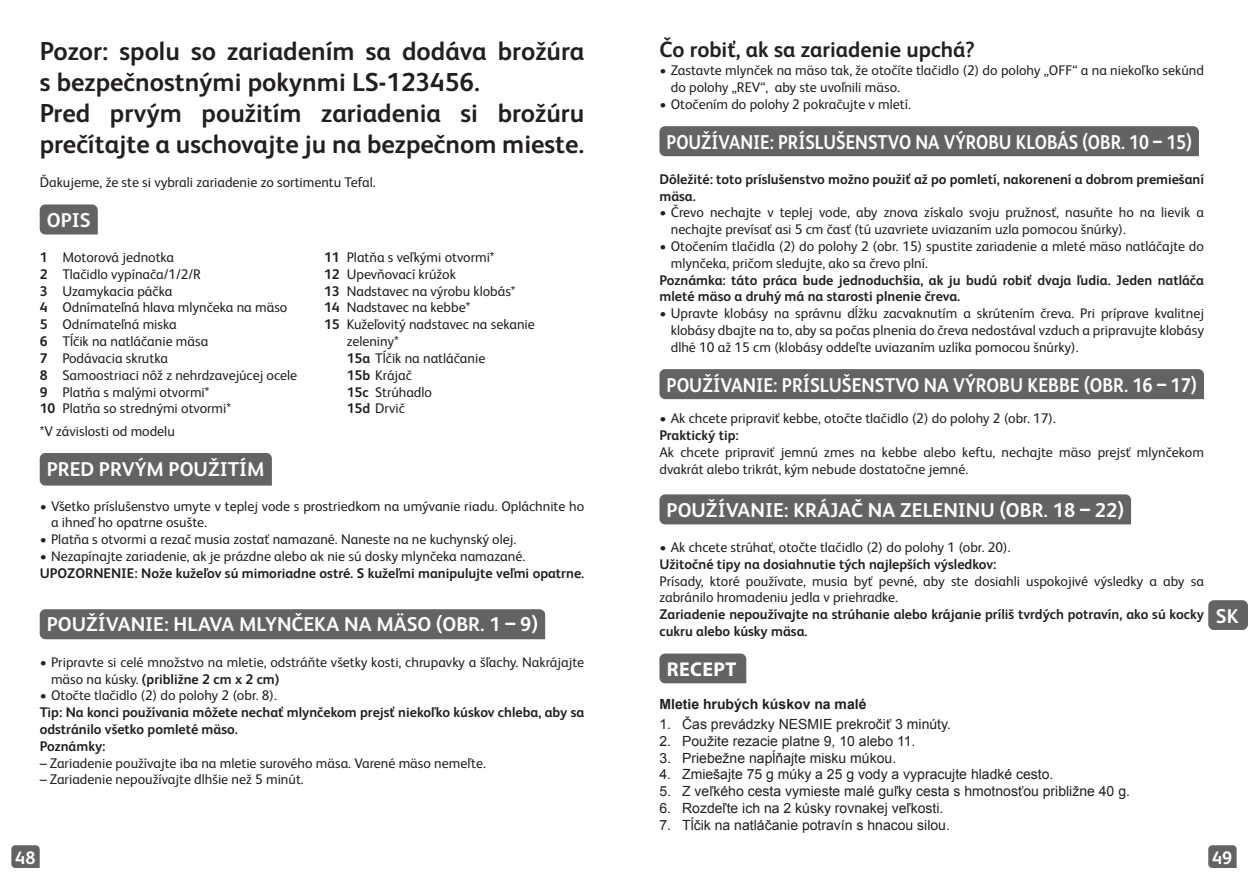
<style>
.page{position:relative;width:1248px;height:885px;background:#fff}
.page>*{position:absolute;margin:0;border:0;box-sizing:border-box;transform-origin:0 0}
.t1{font:700 26px/31.2px "FS Albert Pro";color:#231f20}
.t2{font:700 22px "FS Albert Pro";color:#231f20}
.t3{font:700 20px "FS Albert Pro";color:#fff}
.t4{font:700 20px "FS Albert Pro";color:#fff;scale:.88 1}
.t5{font:700 20px "FS Albert Pro";color:#fff;scale:.91 1}
.t6{font:700 20px "Myriad Pro";letter-spacing:.02em;color:#fff}
.t7{font:700 18px "FS Albert Pro";color:#fff}
.t8{font:14px/16.8px "FS Albert Pro";color:#231f20}
.t9{font:700 14px/16.8px "FS Albert Pro";color:#231f20}
.t10{font:14px "Arial";color:#231f20}
.t11{font:700 14px "Arial";color:#231f20}
.s1{font-weight:700}
</style>
<div class="page">
<svg style="left:1208px;top:845px;width:28px;height:22px"></svg>
<svg style="left:11px;top:845px;width:29px;height:22px"></svg>
<div style="left:1208px;top:600px;width:39px;height:30px;background:#636366;border-radius:6px"></div>
<div style="left:40px;top:453px;width:232px;height:32px;background:#636366"></div>
<div style="left:40px;top:609px;width:505px;height:30px;background:#636366"></div>
<div style="left:40px;top:204px;width:58px;height:30px;background:#636366"></div>
<div style="left:659px;top:126px;width:539px;height:30px;background:#636366"></div>
<div style="left:659px;top:369px;width:544px;height:30px;background:#636366"></div>
<div style="left:659px;top:494px;width:471px;height:30px;background:#636366"></div>
<div style="left:659px;top:653px;width:87px;height:30px;background:#636366"></div>
<h1 class="t1" style="left:40px;top:34px;width:546px">Pozor: spolu so zariadením sa dodáva brožúra s bezpečnostnými pokynmi LS-123456.<br>Pred prvým použitím zariadenia si brožúru prečítajte a uschovajte ju na bezpečnom mieste.</h1>
<p class="t8" style="left:40px;top:173px;width:337px">Ďakujeme, že ste si vybrali zariadenie zo sortimentu Tefal.</p>
<h3 class="t3" style="left:47px;top:206px;width:45px">OPIS</h3>
<p class="t8" style="left:40px;top:248px;width:259px"><span class="s1">1</span> Motorová jednotka<br><span class="s1">2</span> Tlačidlo vypínača/1/2/R<br><span class="s1">3</span> Uzamykacia páčka<br><span class="s1">4</span> Odnímateľná hlava mlynčeka na mäso<br><span class="s1">5</span> Odnímateľná miska<br><span class="s1">6</span> Tĺčik na natláčanie mäsa<br><span class="s1">7</span> Podávacia skrutka<br><span class="s1">8</span> Samoostriaci nôž z nehrdzavejúcej ocele<br><span class="s1">9</span> Platňa s malými otvormi*<br><span class="s1">10</span> Platňa so strednými otvormi*</p>
<p class="t8" style="left:324px;top:248px;width:172px"><span class="s1">11</span> Platňa s veľkými otvormi*</p>
<p class="t8" style="left:324px;top:264px;width:133px"><span class="s1">12</span> Upevňovací krúžok</p>
<p class="t8" style="left:324px;top:281px;width:193px"><span class="s1">13</span> Nadstavec na výrobu klobás*</p>
<p class="t8" style="left:324px;top:298px;width:148px"><span class="s1">14</span> Nadstavec na kebbe*</p>
<p class="t8" style="left:324px;top:315px;width:212px"><span class="s1">15</span> Kužeľovitý nadstavec na sekanie</p>
<p class="t8" style="left:346px;top:332px;width:54px">zeleniny*</p>
<p class="t8" style="left:346px;top:348px;width:140px"><span class="s1">15a</span> Tĺčik na natláčanie</p>
<p class="t8" style="left:346px;top:365px;width:67px"><span class="s1">15b</span> Krájač</p>
<p class="t8" style="left:346px;top:382px;width:87px"><span class="s1">15c</span> Strúhadlo</p>
<p class="t8" style="left:346px;top:399px;width:60px"><span class="s1">15d</span> Drvič</p>
<p class="t8" style="left:40px;top:421px;width:137px">*V závislosti od modelu</p>
<h3 class="t3" style="left:47px;top:455px;width:219px">PRED PRVÝM POUŽITÍM</h3>
<p class="t8" style="left:51px;top:496px;width:534px;text-indent:-11px">• Všetko príslušenstvo umyte v teplej vode s prostriedkom na umývanie riadu. Opláchnite ho a ihneď ho opatrne osušte.</p>
<p class="t8" style="left:40px;top:530px;width:478px">• Platňa s otvormi a rezač musia zostať namazané. Naneste na ne kuchynský olej.</p>
<p class="t8" style="left:40px;top:546px;width:487px">• Nezapínajte zariadenie, ak je prázdne alebo ak nie sú dosky mlynčeka namazané.</p>
<p class="t9" style="left:40px;top:564px;width:546px">UPOZORNENIE: Nože kužeľov sú mimoriadne ostré. S kužeľmi manipulujte veľmi opatrne.</p>
<h3 class="t3" style="left:47px;top:610px;width:492px">POUŽÍVANIE: HLAVA MLYNČEKA NA MÄSO (OBR. 1 – 9)</h3>
<p class="t8" style="left:51px;top:652px;width:534px;text-indent:-11px">• Pripravte si celé množstvo na mletie, odstráňte všetky kosti, chrupavky a šľachy. Nakrájajte mäso na kúsky. <span class="s1">(približne 2 cm x 2 cm)</span></p>
<p class="t8" style="left:40px;top:686px;width:239px">• Otočte tlačidlo (2) do polohy 2 (obr. 8).</p>
<p class="t9" style="left:40px;top:703px;width:546px">Tip: Na konci používania môžete nechať mlynčekom prejsť niekoľko kúskov chleba, aby sa odstránilo všetko pomleté mäso.<br>Poznámky:</p>
<p class="t8" style="left:40px;top:753px;width:447px">– Zariadenie používajte iba na mletie surového mäsa. Varené mäso nemeľte.</p>
<p class="t8" style="left:40px;top:770px;width:265px">– Zariadenie nepoužívajte dlhšie než 5 minút.</p>
<h2 class="t2" style="left:659px;top:34px;width:317px">Čo robiť, ak sa zariadenie upchá?</h2>
<p class="t8" style="left:670px;top:61px;width:534px;text-indent:-11px">• Zastavte mlynček na mäso tak, že otočíte tlačidlo (2) do polohy „OFF“ a na niekoľko sekúnd do polohy „REV“, aby ste uvoľnili mäso.</p>
<p class="t8" style="left:659px;top:94px;width:253px">• Otočením do polohy 2 pokračujte v mletí.</p>
<h3 class="t4" style="left:666px;top:128px;width:598px">POUŽÍVANIE: PRÍSLUŠENSTVO NA VÝROBU KLOBÁS (OBR. 10 – 15)</h3>
<p class="t9" style="left:659px;top:170px;width:546px">Dôležité: toto príslušenstvo možno použiť až po pomletí, nakorenení a dobrom premiešaní mäsa.</p>
<p class="t8" style="left:670px;top:203px;width:534px;text-indent:-11px">• Črevo nechajte v teplej vode, aby znova získalo svoju pružnosť, nasuňte ho na lievik a nechajte prevísať asi 5 cm časť (tú uzavriete uviazaním uzla pomocou šnúrky).</p>
<p class="t8" style="left:670px;top:237px;width:534px;text-indent:-11px">• Otočením tlačidla (2) do polohy 2 (obr. 15) spustite zariadenie a mleté mäso natláčajte do mlynčeka, pričom sledujte, ako sa črevo plní.</p>
<p class="t9" style="left:659px;top:271px;width:546px">Poznámka: táto práca bude jednoduchšia, ak ju budú robiť dvaja ľudia. Jeden natláča mleté mäso a druhý má na starosti plnenie čreva.</p>
<p class="t8" style="left:670px;top:304px;width:534px;text-align:justify;text-indent:-11px">• Upravte klobásy na správnu dĺžku zacvaknutím a skrútením čreva. Pri príprave kvalitnej klobásy dbajte na to, aby sa počas plnenia do čreva nedostával vzduch a pripravujte klobásy dlhé 10 až 15 cm (klobásy oddeľte uviazaním uzlíka pomocou šnúrky).</p>
<h3 class="t5" style="left:666px;top:371px;width:584px">POUŽÍVANIE: PRÍSLUŠENSTVO NA VÝROBU KEBBE (OBR. 16 – 17)</h3>
<p class="t8" style="left:659px;top:409px;width:398px">• Ak chcete pripraviť kebbe, otočte tlačidlo (2) do polohy 2 (obr. 17).</p>
<p class="t9" style="left:659px;top:426px;width:81px">Praktický tip:</p>
<p class="t8" style="left:659px;top:442px;width:546px">Ak chcete pripraviť jemnú zmes na kebbe alebo keftu, nechajte mäso prejsť mlynčekom dvakrát alebo trikrát, kým nebude dostatočne jemné.</p>
<h3 class="t3" style="left:666px;top:496px;width:459px">POUŽÍVANIE: KRÁJAČ NA ZELENINU (OBR. 18 – 22)</h3>
<p class="t8" style="left:659px;top:537px;width:352px">• Ak chcete strúhať, otočte tlačidlo (2) do polohy 1 (obr. 20).</p>
<p class="t9" style="left:659px;top:554px;width:338px">Užitočné tipy na dosiahnutie tých najlepších výsledkov:</p>
<p class="t8" style="left:659px;top:571px;width:546px">Prísady, ktoré používate, musia byť pevné, aby ste dosiahli uspokojivé výsledky a aby sa zabránilo hromadeniu jedla v priehradke.</p>
<p class="t9" style="left:659px;top:605px;width:546px">Zariadenie nepoužívajte na strúhanie alebo krájanie príliš tvrdých potravín, ako sú kocky cukru alebo kúsky mäsa.</p>
<h3 class="t6" style="left:666px;top:656px;width:71px">RECEPT</h3>
<p class="t11" style="left:659px;top:695px;width:208px">Mletie hrubých kúskov na malé</p>
<p class="t10" style="left:659px;top:714px;width:293px">1. Čas prevádzky NESMIE prekročiť 3 minúty.</p>
<p class="t10" style="left:659px;top:731px;width:257px">2. Použite rezacie platne 9, 10 alebo 11.</p>
<p class="t10" style="left:659px;top:748px;width:238px">3. Priebežne napĺňajte misku múkou.</p>
<p class="t10" style="left:659px;top:765px;width:395px">4. Zmiešajte 75 g múky a 25 g vody a vypracujte hladké cesto.</p>
<p class="t10" style="left:659px;top:782px;width:472px">5. Z veľkého cesta vymieste malé guľky cesta s hmotnosťou približne 40 g.</p>
<p class="t10" style="left:659px;top:798px;width:285px">6. Rozdeľte ich na 2 kúsky rovnakej veľkosti.</p>
<p class="t10" style="left:659px;top:815px;width:292px">7. Tĺčik na natláčanie potravín s hnacou silou.</p>
<h3 class="t3" style="left:1215px;top:601px;width:24px">SK</h3>
<p class="t7" style="left:15px;top:844px;width:22px">48</p>
<p class="t7" style="left:1211px;top:844px;width:22px">49</p>
</div>
